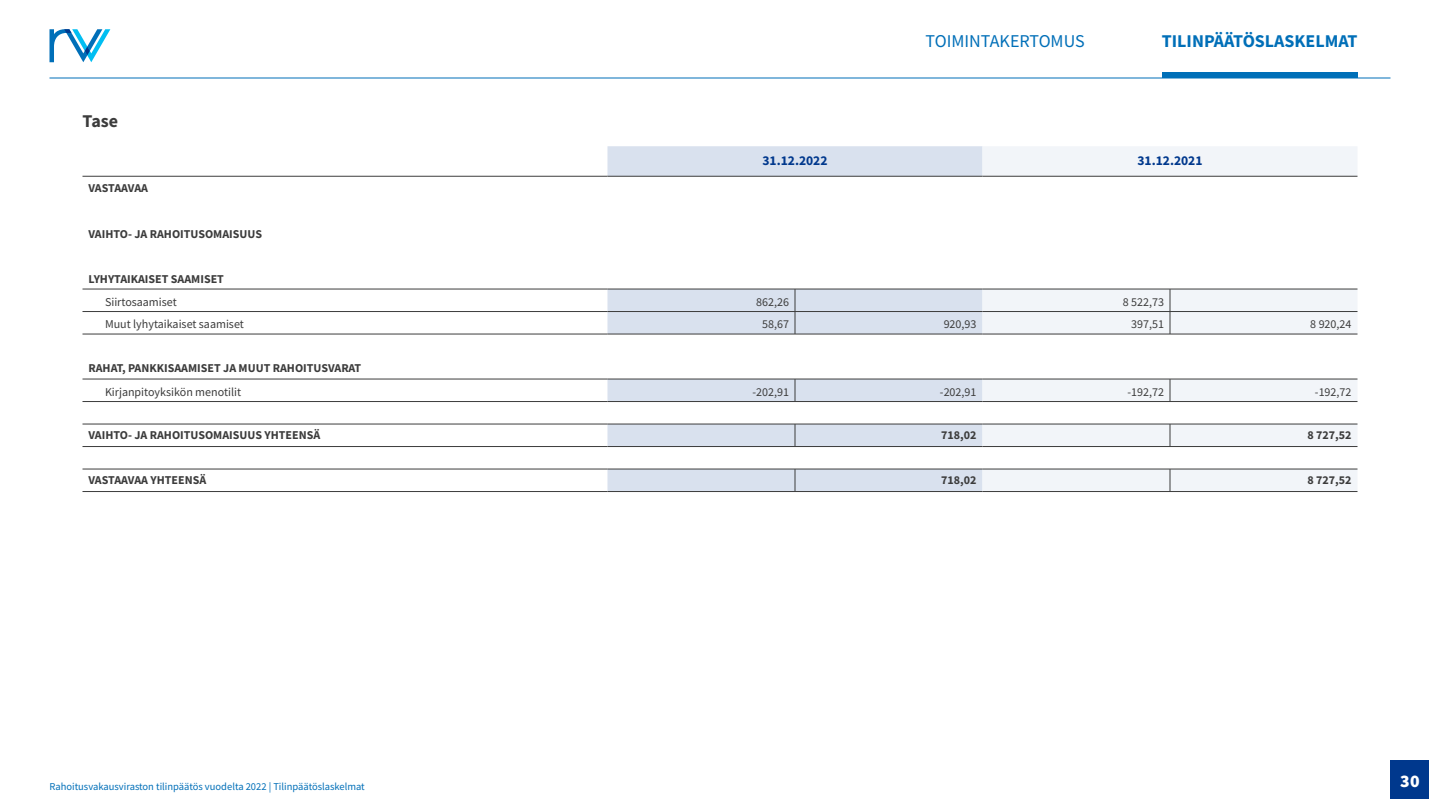
<style>
.page{position:relative;width:1440px;height:810px;background:#fff}
.page>*{position:absolute;margin:0;border:0;box-sizing:border-box;transform-origin:0 0}
.t1{font:700 18px "Source Sans Pro";color:#006fb8}
.t2{font:18px "Source Sans Pro";color:#006fb8}
.t3{font:700 18px "Source Sans Pro";color:#3c3c3c}
.t4{font:900 17.7px "Source Sans Pro";color:#fff}
.t5{font:700 13.5px "Source Sans Pro";color:#00388d}
.t6{font:700 12px "Source Sans Pro";color:#3c3c3c}
.t7{font:12px "Source Sans Pro";color:#3c3c3c}
.t8{font:700 12px "Source Sans Pro";letter-spacing:-.02em;color:#3c3c3c}
.t9{font:10.5px "Source Sans Pro";color:#006fb8}
</style>
<div class="page">
<div style="left:1390px;top:760px;width:40px;height:40px;background:#00388d"></div>
<svg style="left:608px;top:146px;width:374px;height:345px"></svg>
<svg style="left:982px;top:146px;width:376px;height:345px"></svg>
<hr style="left:82px;top:334px;width:526px;height:1px;background:#3c3c3c">
<hr style="left:608px;top:334px;width:187px;height:1px;background:#3c3c3c">
<hr style="left:795px;top:334px;width:187px;height:1px;background:#3c3c3c">
<hr style="left:982px;top:334px;width:188px;height:1px;background:#3c3c3c">
<hr style="left:1170px;top:334px;width:188px;height:1px;background:#3c3c3c">
<hr style="left:82px;top:379px;width:526px;height:1px;background:#3c3c3c">
<hr style="left:608px;top:379px;width:187px;height:1px;background:#3c3c3c">
<hr style="left:795px;top:379px;width:187px;height:1px;background:#3c3c3c">
<hr style="left:982px;top:379px;width:188px;height:1px;background:#3c3c3c">
<hr style="left:1170px;top:379px;width:188px;height:1px;background:#3c3c3c">
<hr style="left:82px;top:446px;width:526px;height:1px;background:#3c3c3c">
<hr style="left:82px;top:491px;width:526px;height:1px;background:#3c3c3c">
<hr style="left:82px;top:401px;width:526px;height:1px;background:#3c3c3c">
<hr style="left:608px;top:401px;width:187px;height:1px;background:#3c3c3c">
<hr style="left:795px;top:401px;width:187px;height:1px;background:#3c3c3c">
<hr style="left:982px;top:401px;width:188px;height:1px;background:#3c3c3c">
<hr style="left:1170px;top:401px;width:188px;height:1px;background:#3c3c3c">
<hr style="left:82px;top:289px;width:526px;height:1px;background:#3c3c3c">
<hr style="left:82px;top:311px;width:526px;height:1px;background:#3c3c3c">
<hr style="left:82px;top:424px;width:526px;height:1px;background:#3c3c3c">
<hr style="left:82px;top:469px;width:526px;height:1px;background:#3c3c3c">
<svg style="left:795px;top:290px;width:1px;height:44px"></svg>
<svg style="left:1170px;top:290px;width:1px;height:44px"></svg>
<svg style="left:795px;top:379px;width:1px;height:22px"></svg>
<svg style="left:1170px;top:379px;width:1px;height:22px"></svg>
<hr style="left:608px;top:289px;width:187px;height:1px;background:#3c3c3c">
<hr style="left:795px;top:289px;width:187px;height:1px;background:#3c3c3c">
<hr style="left:982px;top:289px;width:188px;height:1px;background:#3c3c3c">
<hr style="left:1170px;top:289px;width:188px;height:1px;background:#3c3c3c">
<hr style="left:608px;top:311px;width:187px;height:1px;background:#3c3c3c">
<hr style="left:795px;top:311px;width:187px;height:1px;background:#3c3c3c">
<hr style="left:982px;top:311px;width:188px;height:1px;background:#3c3c3c">
<hr style="left:1170px;top:311px;width:188px;height:1px;background:#3c3c3c">
<hr style="left:608px;top:424px;width:187px;height:1px;background:#3c3c3c">
<hr style="left:795px;top:424px;width:187px;height:1px;background:#3c3c3c">
<hr style="left:982px;top:424px;width:188px;height:1px;background:#3c3c3c">
<hr style="left:1170px;top:424px;width:188px;height:1px;background:#3c3c3c">
<hr style="left:608px;top:446px;width:187px;height:1px;background:#3c3c3c">
<hr style="left:795px;top:446px;width:187px;height:1px;background:#3c3c3c">
<hr style="left:982px;top:446px;width:188px;height:1px;background:#3c3c3c">
<hr style="left:1170px;top:446px;width:188px;height:1px;background:#3c3c3c">
<hr style="left:608px;top:469px;width:187px;height:1px;background:#3c3c3c">
<hr style="left:795px;top:469px;width:187px;height:1px;background:#3c3c3c">
<hr style="left:982px;top:469px;width:188px;height:1px;background:#3c3c3c">
<hr style="left:1170px;top:469px;width:188px;height:1px;background:#3c3c3c">
<hr style="left:608px;top:491px;width:187px;height:1px;background:#3c3c3c">
<hr style="left:795px;top:491px;width:187px;height:1px;background:#3c3c3c">
<hr style="left:982px;top:491px;width:188px;height:1px;background:#3c3c3c">
<hr style="left:1170px;top:491px;width:188px;height:1px;background:#3c3c3c">
<hr style="left:82px;top:176px;width:526px;height:1px;background:#3c3c3c">
<hr style="left:608px;top:176px;width:187px;height:1px;background:#3c3c3c">
<hr style="left:795px;top:176px;width:187px;height:1px;background:#3c3c3c">
<hr style="left:982px;top:176px;width:188px;height:1px;background:#3c3c3c">
<hr style="left:1170px;top:176px;width:188px;height:1px;background:#3c3c3c">
<svg style="left:795px;top:424px;width:1px;height:22px"></svg>
<svg style="left:795px;top:469px;width:1px;height:22px"></svg>
<svg style="left:1170px;top:424px;width:1px;height:22px"></svg>
<svg style="left:1170px;top:469px;width:1px;height:22px"></svg>
<hr style="left:50px;top:78px;width:1340px;height:1px;background:#006fb8">
<div style="left:1162px;top:73px;width:196px;height:5px;background:#006fb8"></div>
<svg style="left:50px;top:29px;width:60px;height:33px"></svg>
<h1 class="t3" style="left:82px;top:109px;width:37px">Tase</h1>
<h1 class="t2" style="left:926px;top:29px;width:161px">TOIMINTAKERTOMUS</h1>
<h1 class="t1" style="left:1162px;top:28px;width:197px">TILINPÄÄTÖSLASKELMAT</h1>
<p class="t5" style="left:762px;top:152px;width:67px">31.12.2022</p>
<p class="t5" style="left:1137px;top:152px;width:67px">31.12.2021</p>
<p class="t8" style="left:88px;top:179px;width:61px">VASTAAVAA</p>
<p class="t6" style="left:88px;top:226px;width:175px">VAIHTO- JA RAHOITUSOMAISUUS</p>
<p class="t6" style="left:88px;top:271px;width:137px">LYHYTAIKAISET SAAMISET</p>
<p class="t7" style="left:105px;top:294px;width:73px">Siirtosaamiset</p>
<p class="t7" style="left:756px;top:294px;width:34px">862,26</p>
<p class="t7" style="left:1123px;top:294px;width:43px">8 522,73</p>
<p class="t7" style="left:105px;top:316px;width:140px">Muut lyhytaikaiset saamiset</p>
<p class="t7" style="left:762px;top:316px;width:28px">58,67</p>
<p class="t7" style="left:944px;top:316px;width:34px">920,93</p>
<p class="t7" style="left:1131px;top:316px;width:34px">397,51</p>
<p class="t7" style="left:1310px;top:316px;width:43px">8 920,24</p>
<p class="t6" style="left:88px;top:359px;width:274px">RAHAT, PANKKISAAMISET JA MUUT RAHOITUSVARAT</p>
<p class="t7" style="left:105px;top:384px;width:138px">Kirjanpitoyksikön menotilit</p>
<p class="t7" style="left:752px;top:384px;width:38px">-202,91</p>
<p class="t7" style="left:940px;top:384px;width:38px">-202,91</p>
<p class="t7" style="left:1127px;top:384px;width:38px">-192,72</p>
<p class="t7" style="left:1315px;top:384px;width:38px">-192,72</p>
<p class="t6" style="left:88px;top:427px;width:233px">VAIHTO- JA RAHOITUSOMAISUUS YHTEENSÄ</p>
<p class="t6" style="left:941px;top:427px;width:37px">718,02</p>
<p class="t6" style="left:1307px;top:427px;width:46px">8 727,52</p>
<p class="t6" style="left:88px;top:472px;width:119px">VASTAAVAA YHTEENSÄ</p>
<p class="t6" style="left:941px;top:472px;width:37px">718,02</p>
<p class="t6" style="left:1307px;top:472px;width:46px">8 727,52</p>
<p class="t9" style="left:50px;top:780px;width:317px">Rahoitusvakausviraston tilinpäätös vuodelta 2022 | Tilinpäätöslaskelmat</p>
<h2 class="t4" style="left:1400px;top:769px;width:21px">30</h2>
</div>
